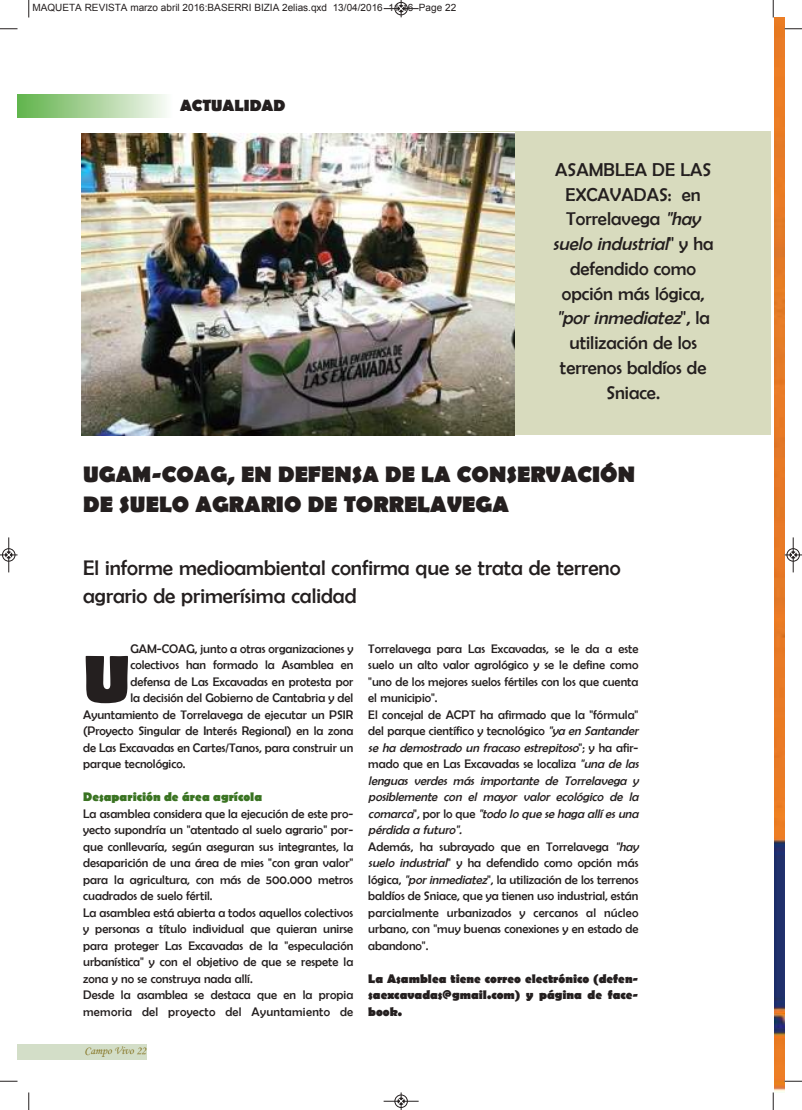
<style>
.page{position:relative;width:802px;height:1110px;background:#fff}
.page>*{position:absolute;margin:0;border:0;box-sizing:border-box;transform-origin:0 0}
.t1{font:700 67.75px "Berlin Sans FB";color:#241f1f}
.t2{font:700 22.5px/29.8px "Berlin Sans FB";color:#241f1f}
.t3{font:21.25px/28px "Berlin Sans FB";color:#241f1f}
.t4{font:18.75px/24.8px "Berlin Sans FB";color:#241f1f;text-align:center}
.t5{font:700 16.25px "Berlin Sans FB";color:#241f1f}
.t6{font:12.5px/16.5px "Berlin Sans FB";color:#241f1f}
.t7{font:700 12.5px/16.5px "Berlin Sans FB";color:#241f1f;text-align:justify}
.t8{font:700 12.5px "Berlin Sans FB";color:#3a7322}
.t9{font:11.25px "Monotype Corsiva";color:#847321}
.t10{font:10px "Arial";color:#241f1f}
.s1{font-style:italic}
</style>
<div class="page">
<div style="left:448px;top:132px;width:323px;height:303px;background:#d8dbbe"></div>
<img style="left:18px;top:95px;width:148px;height:23px">
<div style="left:18px;top:1044px;width:128px;height:16px;background:#d3dec8"></div>
<img style="left:774px;top:18px;width:10px;height:1074px">
<img style="left:82px;top:133px;width:432px;height:302px">
<svg style="left:28px;top:0;width:2px;height:18px"></svg>
<svg style="left:0;top:28px;width:18px;height:2px"></svg>
<svg style="left:772px;top:0;width:2px;height:18px"></svg>
<svg style="left:784px;top:28px;width:18px;height:2px"></svg>
<svg style="left:28px;top:1092px;width:2px;height:18px"></svg>
<svg style="left:0;top:1081px;width:18px;height:1px"></svg>
<svg style="left:772px;top:1092px;width:2px;height:18px"></svg>
<svg style="left:784px;top:1081px;width:18px;height:1px"></svg>
<div style="left:394px;top:2px;width:14px;height:13px;border:1px solid #fff;border-radius:50%"></div>
<hr style="left:383px;top:8px;width:35px;height:1px;background:#241f1f">
<div style="left:395px;top:2px;width:12px;height:13px;border:1px solid #241f1f;border-radius:50%"></div>
<svg style="left:398px;top:0;width:6px;height:17px"></svg>
<div style="left:394px;top:1094px;width:14px;height:14px;border:1px solid #fff;border-radius:50%"></div>
<hr style="left:383px;top:1101px;width:35px;height:1px;background:#241f1f">
<div style="left:395px;top:1095px;width:12px;height:13px;border:1px solid #241f1f;border-radius:50%"></div>
<svg style="left:398px;top:1092px;width:6px;height:18px"></svg>
<div style="left:2px;top:548px;width:13px;height:14px;border:1px solid #fff;border-radius:50%"></div>
<hr style="left:9px;top:537px;width:1px;height:35px;background:#241f1f">
<div style="left:2px;top:548px;width:13px;height:13px;border:1px solid #241f1f;border-radius:50%"></div>
<svg style="left:0;top:552px;width:18px;height:6px"></svg>
<div style="left:786px;top:548px;width:13px;height:14px;border:1px solid #fff;border-radius:50%"></div>
<hr style="left:793px;top:537px;width:1px;height:35px;background:#241f1f">
<div style="left:786px;top:548px;width:13px;height:13px;border:1px solid #241f1f;border-radius:50%"></div>
<svg style="left:784px;top:552px;width:18px;height:6px"></svg>
<p class="t10" style="left:32px;top:2px;width:425px">MAQUETA REVISTA marzo abril 2016:BASERRI BIZIA 2elias.qxd 13/04/2016 11:46 Page 22</p>
<h3 class="t5" style="left:180px;top:96px;width:107px">ACTUALIDAD</h3>
<h3 class="t4" style="left:553px;top:157px;width:162px">ASAMBLEA DE LAS<br>EXCAVADAS: en<br>Torrelavega <span class="s1">"hay suelo industrial</span>" y h a defendido como opción más lógica, <span class="s1">"por inmediatez</span>" , l a utilización de los terrenos baldíos de<br>Sniace.</h3>
<h2 class="t2" style="left:83px;top:460px;width:553px">UGAM-COAG, EN DEFENSA DE LA CONSERVACIÓN<br>DE SUELO AGRARIO DE TORRELAVEGA</h2>
<h3 class="t3" style="left:83px;top:554px;width:539px">El informe medioambiental confirma que se trata de terreno agrario de primerísima calidad</h3>
<p class="t6" style="left:130px;top:640px;width:224px">GAM-COAG, junto a otras organizaciones y</p>
<p class="t6" style="left:130px;top:657px;width:224px">colectivos han formado la Asamblea en</p>
<p class="t6" style="left:130px;top:673px;width:224px">defensa de Las Excavadas en protesta por</p>
<p class="t6" style="left:130px;top:690px;width:224px">la decisión del Gobierno de Cantabria y del</p>
<p class="t6" style="left:83px;top:706px;width:271px">Ayuntamiento de Torrelavega de ejecutar un PSIR</p>
<p class="t6" style="left:83px;top:723px;width:271px">(Proyecto Singular de Interés Regional) en la zona</p>
<p class="t6" style="left:83px;top:739px;width:271px">de Las Excavadas en Cartes/Tanos, para construir un</p>
<p class="t6" style="left:83px;top:756px;width:104px">parque tecnológico.</p>
<p class="t8" style="left:83px;top:790px;width:180px">Desaparición de área agrícola</p>
<p class="t6" style="left:83px;top:805px;width:271px">La asamblea considera que la ejecución de este pro&shy;yecto supondría un "atentado al suelo agrario" por&shy;que conllevaría, según aseguran sus integrantes, la desaparición de una área de mies "con gran valor" para la agricultura, con más de 500.000 metros cuadrados de suelo fértil.<br>La asamblea está abierta a todos aquellos colectivos y personas a título individual que quieran unirse para proteger Las Excavadas de la "especulación urbanística" y con el objetivo de que se respete la zona y no se construya nada allí.<br>Desde la asamblea se destaca que en la propia memoria del proyecto del Ayuntamiento de</p>
<h1 class="t1" style="left:83px;top:641px;width:49px">U</h1>
<p class="t9" style="left:85px;top:1045px;width:63px">Campo Vivo 22</p>
<p class="t6" style="left:368px;top:640px;width:274px">Torrelavega para Las Excavadas, se le da a este suelo un alto valor agrológico y se le define como "uno de los mejores suelos fértiles con los que cuenta el municipio".<br>El concejal de ACPT ha afirmado que la "fórmula" del parque científico y tecnológico <span class="s1">"yaenSantander se ha demostrado un fracaso estrepitoso</span>" ; y h a a f i r - mado que en Las Excavadas se localiza <span class="s1">"unadelas lenguas verdes más importante de Torrelavega y posiblemente con el mayor valor ecológico de la comarca</span>" , p o r l o q u e <span class="s1">"todo lo que se haga allí es una pérdida a futuro".<br></span>Además, ha subrayado que en Torrelavega <span class="s1">"hay suelo industrial</span>" y ha defendido como opción más lógica, <span class="s1">"porinmediatez</span>", la utilización de los terrenos baldíos de Sniace, que ya tienen uso industrial, están parcialmente urbanizados y cercanos al núcleo urbano, con "muy buenas conexiones y en estado de abandono".</p>
<p class="t7" style="left:368px;top:971px;width:271px">La Asamblea tiene correo electrónico (defen&shy;saexcavadas@gmail.com) y página de face&shy;book.</p>
</div>
